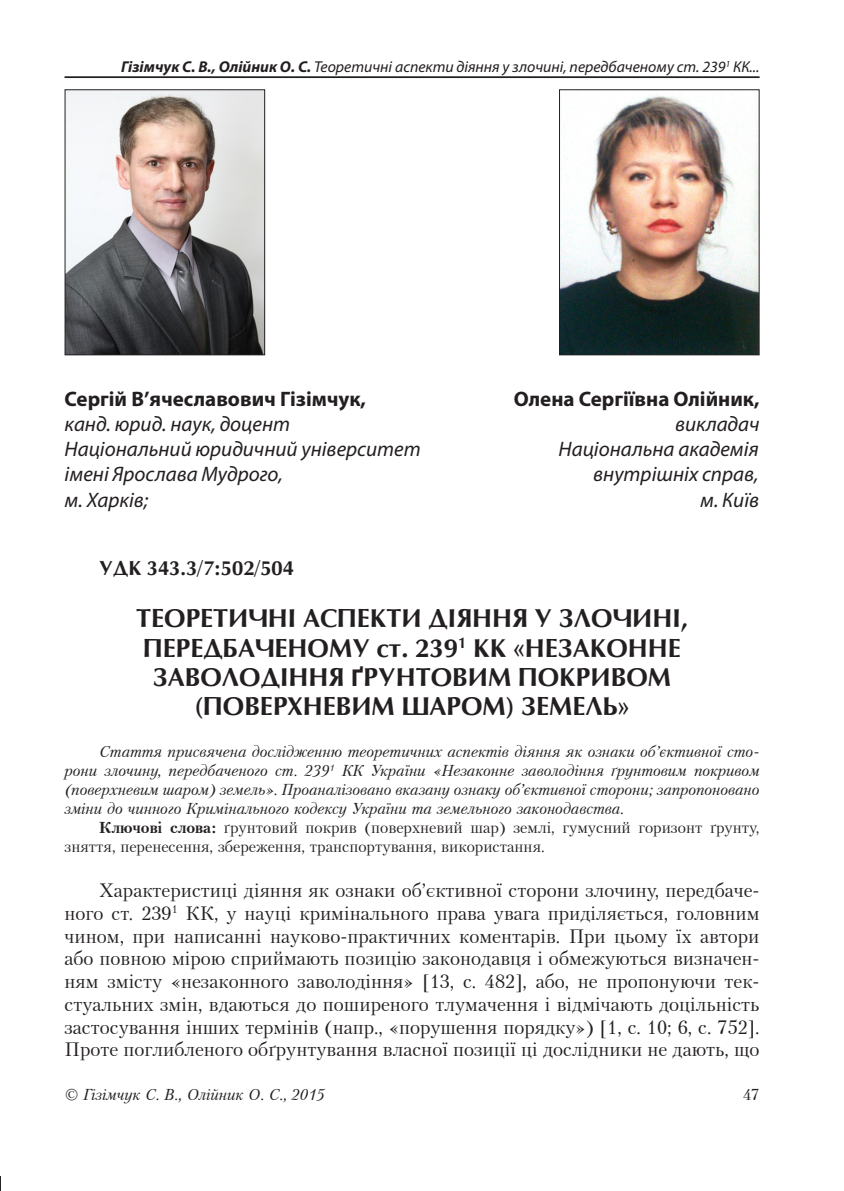
<style>
.page{position:relative;width:844px;height:1191px;background:#fff}
.page>*{position:absolute;margin:0;border:0;box-sizing:border-box;transform-origin:0 0}
.Заголовок{font:700 24.5px/29.4px "Opium";color:#231f20;text-align:center}
.Под_именем{font:italic 21px "Myriad Pro";color:#231f20}
.Имя{font:700 21px "Myriad Pro";color:#231f20}
.Текст{font:19.25px/22.8px "Petersburg CTT";color:#231f20;text-align:justify}
.УДК{font:700 19.25px "Opium";color:#231f20}
.Анотация{font:italic 15.75px/18.9px "Petersburg CTT";color:#231f20;text-align:justify}
.Анотация-2{font:15.75px/18.9px "Petersburg CTT";color:#231f20}
.t1{font:italic 15.75px "Myriad Pro";color:#231f20}
.Сноска{font:italic 15.75px "Petersburg CTT";color:#231f20}
.Текст-2{font:15.75px "Petersburg CTT";color:#231f20}
.s1{font-weight:700}
.s2{font-family:"Myriad Pro"}
</style>
<div class="page">
<hr style="left:64px;top:76px;width:695px;height:2px;background:#231f20">
<svg style="left:0;top:1176px;width:1px;height:15px"></svg>
<img style="left:67px;top:91px;width:196px;height:262px">
<div style="left:65px;top:89px;width:200px;height:266px;border:1px solid #231f20"></div>
<img style="left:561px;top:95px;width:196px;height:258px">
<div style="left:559px;top:89px;width:200px;height:266px;border:1px solid #231f20"></div>
<p class="t1" style="left:121px;top:57px;width:639px"><span class="s1">Гізімчук С. В., Олійник О. С.</span> Теоретичні аспекти діяння у злочині, передбаченому ст. 239<sup>1</sup> КК...</p>
<p class="Имя" style="left:64px;top:385px;width:303px">Сергій В’ячеславович Гізімчук,</p>
<p class="Имя" style="left:513px;top:385px;width:247px">Олена Сергіївна Олійник,</p>
<p class="Под_именем" style="left:64px;top:411px;width:227px">канд. юрид. наук, доцент</p>
<p class="Под_именем" style="left:675px;top:411px;width:86px">викладач</p>
<p class="Под_именем" style="left:64px;top:436px;width:357px">Національний юридичний університет</p>
<p class="Под_именем" style="left:558px;top:436px;width:201px">Національна академія</p>
<p class="Под_именем" style="left:64px;top:461px;width:220px">імені Ярослава Мудрого,</p>
<p class="Под_именем" style="left:593px;top:461px;width:167px">внутрішніх справ,</p>
<p class="Под_именем" style="left:64px;top:486px;width:85px">м. Харків;</p>
<p class="Под_именем" style="left:699px;top:486px;width:61px">м. Київ</p>
<p class="УДК" style="left:99px;top:555px;width:196px">УДК 343.3/7:502/504</p>
<p class="Заголовок" style="left:136px;top:603px;width:553px">ТЕОРЕТИЧНІ АСПЕКТИ ДІЯННЯ У ЗЛОЧИНІ, ПЕРЕДБАЧЕНОМУ ст. 239<sup>1</sup> КК «НЕЗАКОННЕ ЗАВОЛОДІННЯ <span class="s2">Ґ</span>РУНТОВИМ ПОКРИВОМ (ПОВЕРХНЕВИМ ШАРОМ) ЗЕМЕЛЬ»</p>
<p class="Анотация" style="left:64px;top:742px;width:696px;text-indent:35px">Стаття присвячена дослідженню теоретичних аспектів діяння як ознаки об’єктивної сто&shy;рони злочину, передбаченого ст. 239<sup>1</sup> КК України «Незаконне заволодіння ґрунтовим покривом (поверхневим шаром) земель». Проаналізовано вказану ознаку об’єктивної сторони; запропоновано зміни до чинного Кримінального кодексу України та земельного законодавства.</p>
<p class="Анотация-2" style="left:64px;top:817px;width:696px;text-indent:35px"><span class="s1">Ключові слова:</span> ґрунтовий покрив (поверхневий шар) землі, гумусний горизонт ґрунту, зняття, перенесення, збереження, транспортування, використання.</p>
<p class="Текст" style="left:64px;top:878px;width:696px;text-indent:35px">Характеристиці діяння як ознаки об’єктивної сторони злочину, передбаче&shy;ного ст. 239<sup>1</sup> КК, у науці кримінального права увага приділяється, головним чином, при написанні науково-практичних коментарів. При цьому їх автори або повною мірою сприймають позицію законодавця і обмежуються визначен&shy;ням змісту «незаконного заволодіння» [13, с. 482], або, не пропонуючи тек&shy;стуальних змін, вдаються до поширеного тлумачення і відмічають доцільність застосування інших термінів (напр., «порушення порядку») [1, c. 10; 6, с. 752].<br>Проте поглибленого обґрунтування власної позиції ці дослідники не дають, що</p>
<p class="Сноска" style="left:64px;top:1085px;width:262px">© Гізімчук С. В., Олійник О. С., 2015</p>
<p class="Текст-2" style="left:742px;top:1085px;width:18px">47</p>
</div>
